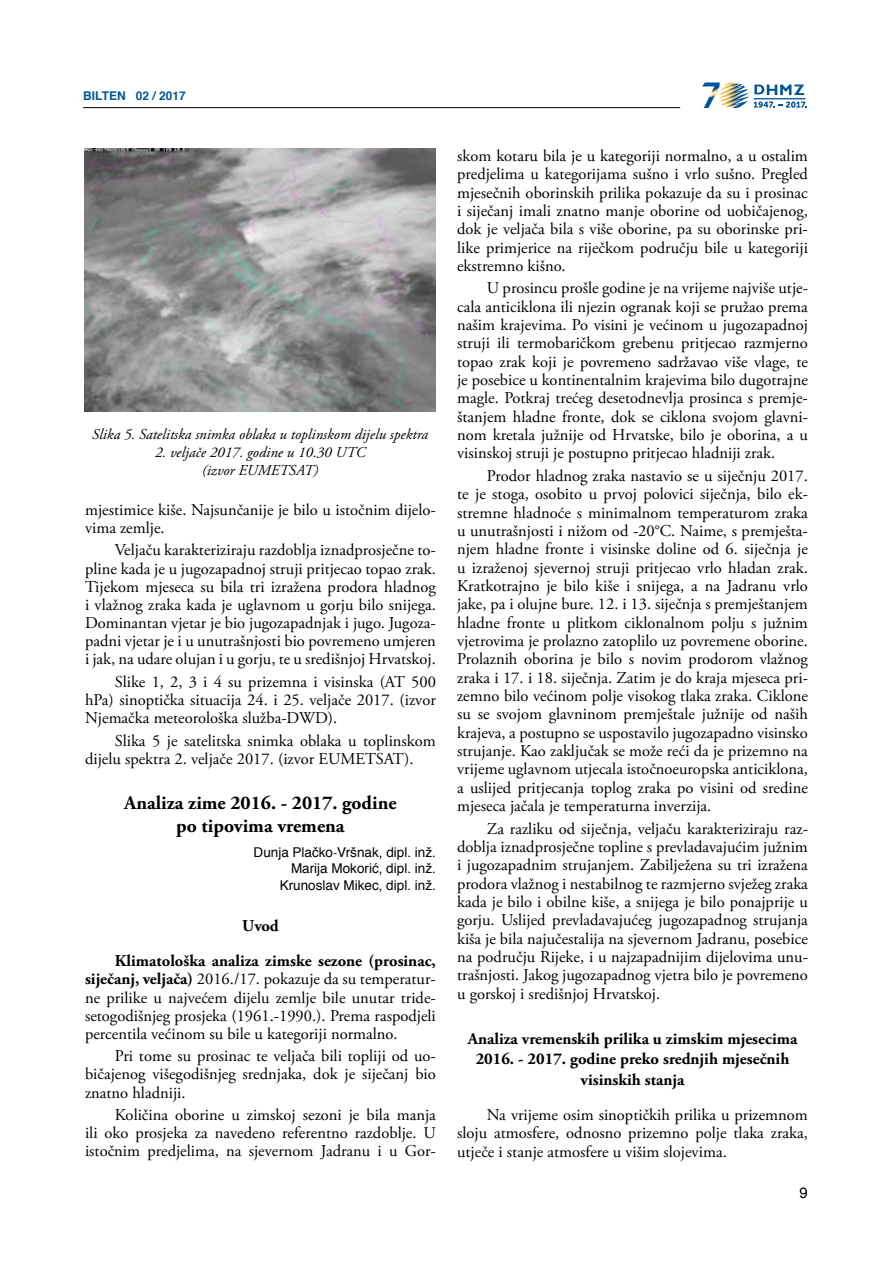
<style>
.page{position:relative;width:893px;height:1263px;background:#fff}
.page>*{position:absolute;margin:0;border:0;box-sizing:border-box;transform-origin:0 0}
.t1{font:700 19.5px/23.5px "Adobe Garamond Pro";color:#000;text-align:center}
.t2{font:16.5px/18.3px "Adobe Garamond Pro";color:#000;text-align:justify}
.t3{font:700 16.5px/20.1px "Adobe Garamond Pro";color:#000}
.t4{font:italic 15px/18px "Adobe Garamond Pro";color:#000;text-align:center}
.t5{font:15px "Helvetica";color:#000}
.t6{font:13.5px/16.4px "Helvetica";color:#000;text-align:right}
.t7{font:700 12px "Helvetica";color:#00539d}
.s1{font-family:"Calibri"}
.s2{font-weight:700}
</style>
<div class="page">
<svg style="left:702px;top:82px;width:105px;height:26px"></svg>
<hr style="left:83px;top:107px;width:597px;height:1px;background:#000">
<img style="left:84px;top:149px;width:352px;height:263px">
<p class="t7" style="left:83px;top:86px;width:104px">BILTEN 02 / 2017</p>
<p class="t4" style="left:92px;top:425px;width:337px">Slika 5. Satelitska snimka oblaka u toplinskom dijelu spektra</p>
<p class="t4" style="left:155px;top:443px;width:212px">2. veljače 2017. godine u 10.30 UTC (izvor EUMETSAT)</p>
<p class="t2" style="left:85px;top:501px;width:352px">mjestimice kiše. Najsunčanije je bilo u istočnim dijelo&shy;vima zemlje.</p>
<p class="t2" style="left:85px;top:542px;width:352px;text-indent:30px">Veljaču karakteriziraju razdoblja iznadprosječne to&shy;pline kada je u jugozapadnoj struji pritjecao topao zrak.<br>Tijekom mjeseca su bila tri izražena prodora hladnog i vlažnog zraka kada je uglavnom u gorju bilo snijega.<br>Dominantan vjetar je bio jugozapadnjak i jugo. Jugoza&shy;padni vjetar je i u unutrašnjosti bio povremeno umjeren i jak, na udare olujan i u gorju, te u središnjoj Hrvatskoj.</p>
<p class="t2" style="left:85px;top:673px;width:352px;text-indent:30px">Slike 1, 2, 3 i 4 su prizemna i visinska (AT 500 hPa) sinoptička situacija 24. i 25. veljače 2017. (izvor Njemačka meteorološka služba-DWD).</p>
<p class="t2" style="left:85px;top:732px;width:352px;text-indent:30px">Slika 5 je satelitska snimka oblaka u toplinskom dijelu spektra 2. veljače 2017. (izvor EUMETSAT).</p>
<p class="t1" style="left:124px;top:791px;width:274px">Analiza zime 2016. - 2017. godine po tipovima vremena</p>
<p class="t6" style="left:254px;top:844px;width:184px">Dunja Plačko<span class="s1">‐</span>Vršnak, dipl. inž.<br>Marija Mokorić, dipl. inž.<br>Krunoslav Mikec, dipl. inž.</p>
<p class="t3" style="left:115px;top:908px;width:323px;line-height:35.2px;text-indent:127px">Uvod<br>Klimatološka analiza zimske sezone (prosinac,</p>
<p class="t2" style="left:85px;top:971px;width:352px"><span class="s2">siječanj, veljača)</span> 2016./17. pokazuje da su temperatur&shy;ne prilike u najvećem dijelu zemlje bile unutar tride&shy;setogodišnjeg prosjeka (1961.-1990.). Prema raspodjeli percentila većinom su bile u kategoriji normalno.</p>
<p class="t2" style="left:85px;top:1047px;width:352px;text-indent:30px">Pri tome su prosinac te veljača bili topliji od uo&shy;bičajenog višegodišnjeg srednjaka, dok je siječanj bio znatno hladniji.</p>
<p class="t2" style="left:85px;top:1106px;width:352px;text-indent:30px">Količina oborine u zimskoj sezoni je bila manja ili oko prosjeka za navedeno referentno razdoblje. U istočnim predjelima, na sjevernom Jadranu i u Gor-</p>
<p class="t2" style="left:457px;top:147px;width:352px">skom kotaru bila je u kategoriji normalno, a u ostalim predjelima u kategorijama sušno i vrlo sušno. Pregled mjesečnih oborinskih prilika pokazuje da su i prosinac i siječanj imali znatno manje oborine od uobičajenog, dok je veljača bila s više oborine, pa su oborinske pri&shy;like primjerice na riječkom području bile u kategoriji ekstremno kišno.</p>
<p class="t2" style="left:457px;top:280px;width:352px;text-indent:30px">U prosincu prošle godine je na vrijeme najviše utje&shy;cala anticiklona ili njezin ogranak koji se pružao prema našim krajevima. Po visini je većinom u jugozapadnoj struji ili termobaričkom grebenu pritjecao razmjerno topao zrak koji je povremeno sadržavao više vlage, te je posebice u kontinentalnim krajevima bilo dugotrajne magle. Potkraj trećeg desetodnevlja prosinca s premje&shy;štanjem hladne fronte, dok se ciklona svojom glavni&shy;nom kretala južnije od Hrvatske, bilo je oborina, a u visinskoj struji je postupno pritjecao hladniji zrak.</p>
<p class="t2" style="left:457px;top:467px;width:352px;text-indent:30px">Prodor hladnog zraka nastavio se u siječnju 2017. te je stoga, osobito u prvoj polovici siječnja, bilo ek&shy;stremne hladnoće s minimalnom temperaturom zraka u unutrašnjosti i nižom od -20°C. Naime, s premješta&shy;njem hladne fronte i visinske doline od 6. siječnja je u izraženoj sjevernoj struji pritjecao vrlo hladan zrak.<br>Kratkotrajno je bilo kiše i snijega, a na Jadranu vrlo jake, pa i olujne bure. 12. i 13. siječnja s premještanjem hladne fronte u plitkom ciklonalnom polju s južnim vjetrovima je prolazno zatoplilo uz povremene oborine.<br>Prolaznih oborina je bilo s novim prodorom vlažnog zraka i 17. i 18. siječnja. Zatim je do kraja mjeseca pri&shy;zemno bilo većinom polje visokog tlaka zraka. Ciklone su se svojom glavninom premještale južnije od naših krajeva, a postupno se uspostavilo jugozapadno visinsko strujanje. Kao zaključak se može reći da je prizemno na vrijeme uglavnom utjecala istočnoeuropska anticiklona, a uslijed pritjecanja toplog zraka po visini od sredine mjeseca jačala je temperaturna inverzija.</p>
<p class="t2" style="left:457px;top:820px;width:352px;text-indent:30px">Za razliku od siječnja, veljaču karakteriziraju raz&shy;doblja iznadprosječne topline s prevladavajućim južnim i jugozapadnim strujanjem. Zabilježena su tri izražena prodora vlažnog i nestabilnog te razmjerno svježeg zraka kada je bilo i obilne kiše, a snijega je bilo ponajprije u gorju. Uslijed prevladavajućeg jugozapadnog strujanja kiša je bila najučestalija na sjevernom Jadranu, posebice na području Rijeke, i u najzapadnijim dijelovima unu&shy;trašnjosti. Jakog jugozapadnog vjetra bilo je povremeno u gorskoj i središnjoj Hrvatskoj.</p>
<p class="t3" style="left:468px;top:1029px;width:331px;text-align:center">Analiza vremenskih prilika u zimskim mjesecima<br>2016. - 2017. godine preko srednjih mjesečnih visinskih stanja</p>
<p class="t2" style="left:457px;top:1106px;width:352px;text-indent:30px">Na vrijeme osim sinoptičkih prilika u prizemnom sloju atmosfere, odnosno prizemno polje tlaka zraka, utječe i stanje atmosfere u višim slojevima.</p>
<p class="t5" style="left:800px;top:1181px;width:10px">9</p>
</div>
